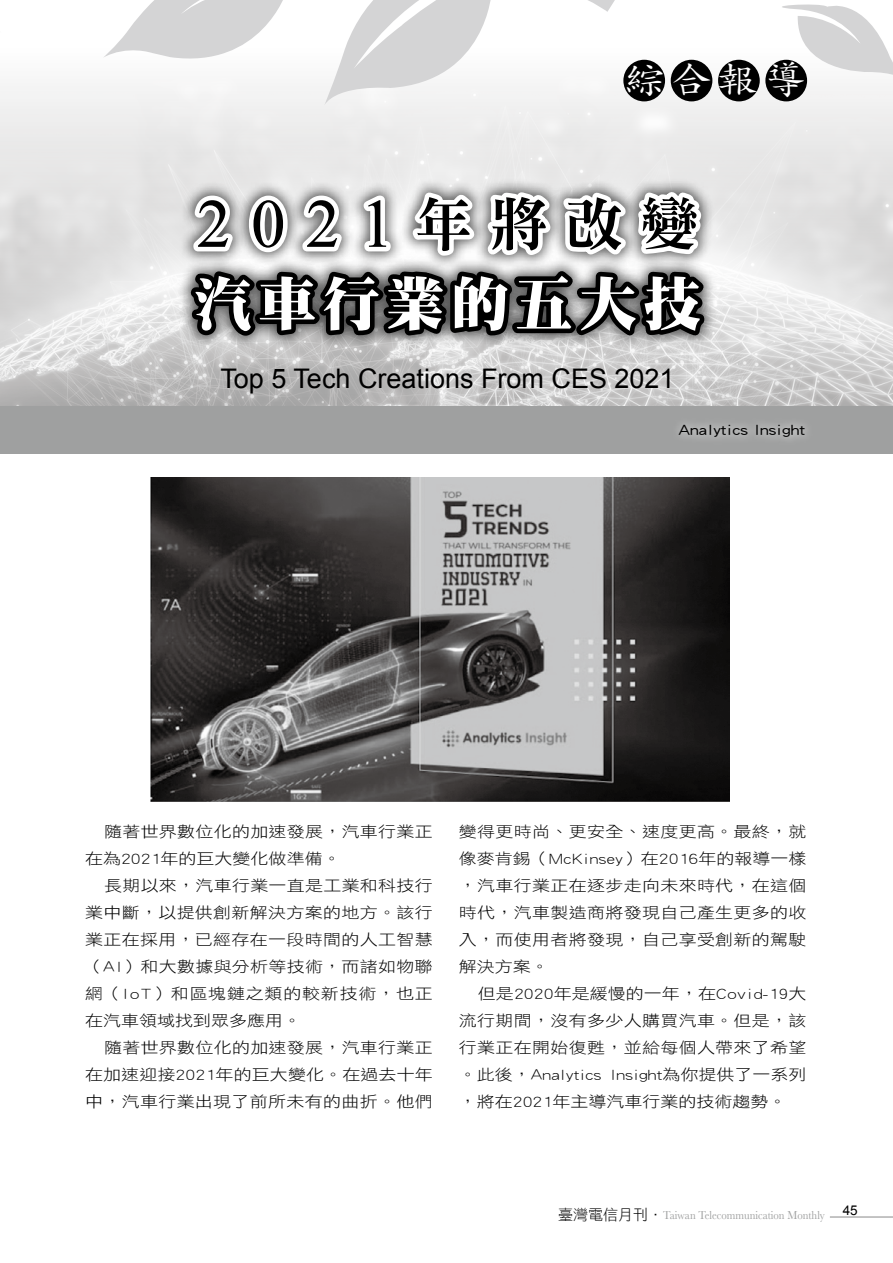
<style>
.page{position:relative;width:893px;height:1263px;background:#fff}
.page>*{position:absolute;margin:0;border:0;box-sizing:border-box;transform-origin:0 0}
.t1{font:69px "Times New Roman";color:#000}
.t2{font:58.35px "DF Ming Std W12";letter-spacing:.1em;color:#fff}
.t3{font:37.5px "DF Kai Shu Std W5";color:#fff;scale:1.1 1}
.t4{font:27px "Arial";color:#000}
.t5{font:15.3px/27px "DF Hei Std W3";letter-spacing:.015em;color:#000;text-align:justify;scale:1.18 1}
.t6{font:15.3px "DF Hei Std W5";color:#000;scale:1.18 1}
.t7{font:13.5px "Arial";color:#000}
.t8{font:12px "Baskerville";color:#9fa0a0;scale:.9 1}
.s1{font-family:"DF Ming Std W9";font-size:58.35px}
.s2{font-family:"DF Hei Std W3";font-size:15px;color:#000}
</style>
<div class="page">
<img style="left:0;top:59px;width:893px;height:348px">
<div style="left:0;top:407px;width:893px;height:47px;background:#9fa0a0"></div>
<div style="left:670px;top:416px;width:143px;height:30px;background:linear-gradient(to right,#a6a7a7,#a8a9a9)"></div>
<svg style="left:752px;top:4px;width:141px;height:75px"></svg>
<svg style="left:0;top:59px;width:1px;height:61px"></svg>
<div style="left:718px;top:60px;width:42px;height:41px;background:#000;border-radius:50%"></div>
<div style="left:671px;top:60px;width:41px;height:41px;background:#000;border-radius:50%"></div>
<div style="left:765px;top:60px;width:42px;height:41px;background:#000;border-radius:50%"></div>
<hr style="left:830px;top:1216px;width:63px;height:1px;background:#898989">
<svg style="left:103px;top:0;width:608px;height:382px"></svg>
<img style="left:150px;top:477px;width:580px;height:324px">
<h3 class="t3" style="left:624px;top:59px;width:166px">綜 合 報 導</h3>
<h1 class="t1" style="left:196px;top:175px;width:504px">2021<span class="s1">年將改變</span></h1>
<h2 class="t2" style="left:194px;top:272px;width:509px">汽車行業的五大技</h2>
<h3 class="t4" style="left:220px;top:361px;width:456px">Top 5 Tech Creations From CES 2021</h3>
<p class="t6" style="left:679px;top:421px;width:109px">Analytics Insight</p>
<p class="t5" style="left:85px;top:818px;width:296px;text-indent:19px">隨著世界數位化的加速發展，汽車行業正在為2021年的巨大變化做準備。</p>
<p class="t5" style="left:85px;top:872px;width:296px;text-indent:19px">長期以來，汽車行業一直是工業和科技行業中斷，以提供創新解決方案的地方。該行業正在採用，已經存在一段時間的人工智慧（AI）和大數據與分析等技術，而諸如物聯網（IoT）和區塊鏈之類的較新技術，也正在汽車領域找到眾多應用。</p>
<p class="t5" style="left:85px;top:1034px;width:296px;text-indent:19px">隨著世界數位化的加速發展，汽車行業正在加速迎接2021年的巨大變化。在過去十年中，汽車行業出現了前所未有的曲折。他們</p>
<p class="t5" style="left:459px;top:818px;width:296px">變得更時尚、更安全、速度更高。最終，就像麥肯錫（McKinsey）在2016年的報導一樣，汽車行業正在逐步走向未來時代，在這個時代，汽車製造商將發現自己產生更多的收入，而使用者將發現，自己享受創新的駕駛解決方案。</p>
<p class="t5" style="left:459px;top:980px;width:296px;text-indent:19px">但是2020年是緩慢的一年，在Covid-19大流行期間，沒有多少人購買汽車。但是，該行業正在開始復甦，並給每個人帶來了希望。此後，Analytics Insight為你提供了一系列，將在2021年主導汽車行業的技術趨勢。</p>
<p class="t8" style="left:558px;top:1207px;width:298px"><span class="s2">臺灣電信月刊．</span>Taiwan Telecommunication Monthly</p>
<p class="t7" style="left:843px;top:1201px;width:17px">45</p>
</div>
